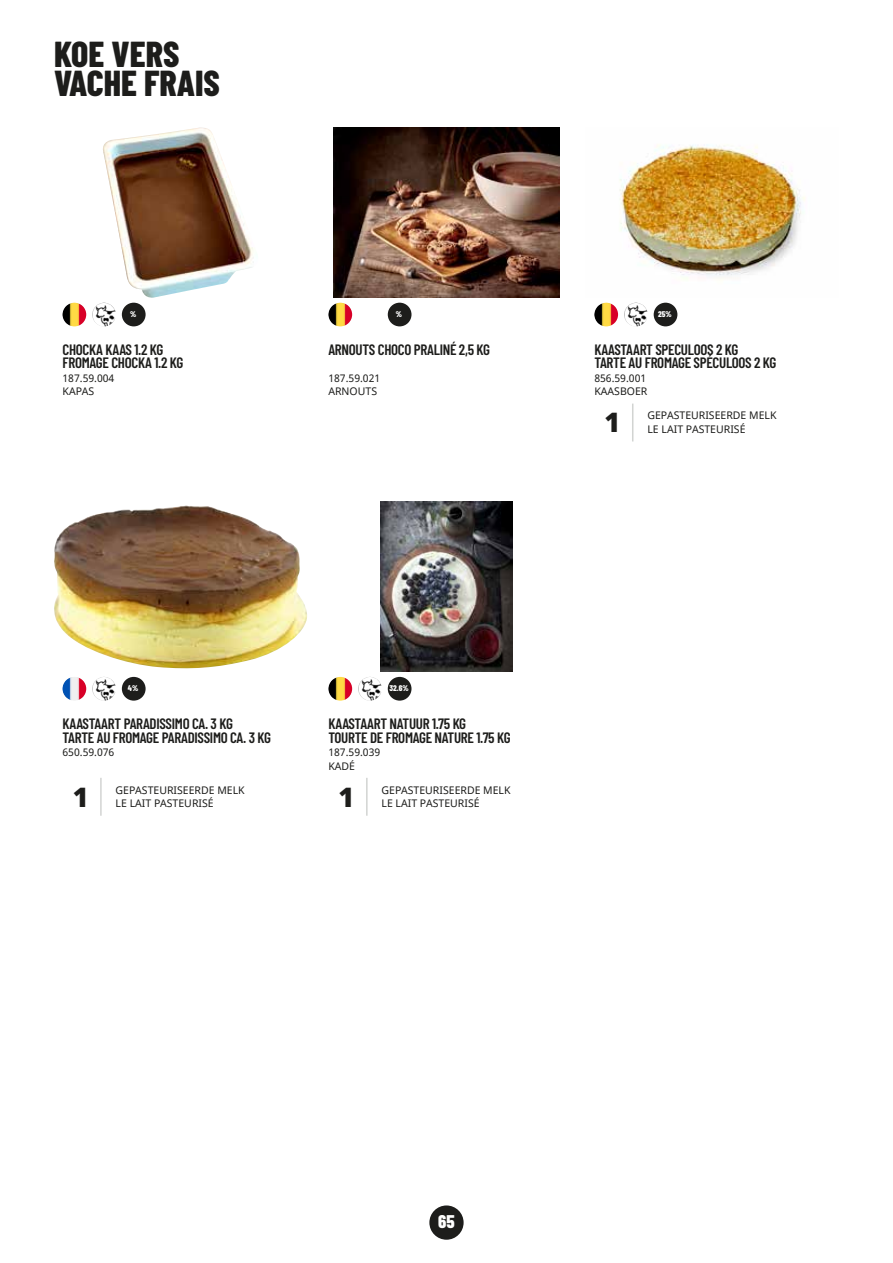
<style>
.page{position:relative;width:893px;height:1263px;background:#fff}
.page>*{position:absolute;margin:0;border:0;box-sizing:border-box;transform-origin:0 0}
.t1{font:800 36px/28.8px "Barlow Condensed";color:#1d1d1b}
.t2{font:900 27px "Noto Sans";color:#1d1d1b}
.t3{font:800 18.3px "Barlow Condensed";color:#fff}
.t4{font:600 15px/13.5px "Barlow Condensed";letter-spacing:-.02em;color:#1d1d1b}
.t5{font:10.5px/13.5px "Noto Sans";color:#1d1d1b}
.t6{font:800 8.25px "Barlow Condensed";color:#fff}
.t7{font:900 8.25px "Barlow Condensed";color:#fff}
.s1{font-weight:900}
</style>
<div class="page">
<div style="left:429px;top:1205px;width:35px;height:35px;background:#1d1d1b;border-radius:50%"></div>
<img style="left:103px;top:128px;width:151px;height:170px">
<img style="left:63px;top:303px;width:23px;height:23px;border-radius:12px">
<img style="left:92px;top:303px;width:24px;height:23px;border-radius:12px">
<div style="left:122px;top:303px;width:24px;height:23px;background:#1d1d1b;border-radius:50%"></div>
<img style="left:333px;top:128px;width:227px;height:170px">
<img style="left:328px;top:303px;width:24px;height:23px;border-radius:12px">
<div style="left:388px;top:303px;width:23px;height:23px;background:#1d1d1b;border-radius:50%"></div>
<hr style="left:632px;top:404px;width:1px;height:37px;background:#d2d4d2">
<img style="left:620px;top:144px;width:185px;height:136px">
<img style="left:594px;top:303px;width:24px;height:23px;border-radius:12px">
<img style="left:624px;top:303px;width:24px;height:23px;border-radius:12px">
<div style="left:654px;top:303px;width:23px;height:23px;background:#1d1d1b;border-radius:50%"></div>
<hr style="left:100px;top:778px;width:2px;height:38px;background:#d2d4d2">
<img style="left:54px;top:505px;width:253px;height:164px">
<img style="left:63px;top:677px;width:23px;height:24px;border-radius:12px">
<img style="left:92px;top:677px;width:24px;height:24px;border-radius:12px">
<div style="left:122px;top:677px;width:24px;height:24px;background:#1d1d1b;border-radius:50%"></div>
<hr style="left:366px;top:778px;width:2px;height:38px;background:#d2d4d2">
<img style="left:380px;top:502px;width:133px;height:170px">
<img style="left:328px;top:677px;width:24px;height:24px;border-radius:12px">
<img style="left:358px;top:677px;width:24px;height:24px;border-radius:12px">
<div style="left:388px;top:677px;width:23px;height:24px;background:#1d1d1b;border-radius:50%"></div>
<h1 class="t1" style="left:54px;top:38px;width:167px">KOE VERS<br>VACHE FRAIS</h1>
<p class="t7" style="left:130px;top:308px;width:8px">%</p>
<p class="t4" style="left:63px;top:342px;width:122px">CHOCKA KAAS 1.2 KG<br>FROMAGE CHOCKA 1.2 KG</p>
<p class="t5" style="left:63px;top:372px;width:53px">187.59.004<br>KAPAS</p>
<p class="t7" style="left:396px;top:308px;width:8px">%</p>
<p class="t4" style="left:328px;top:342px;width:163px">ARNOUTS CHOCO PRALINÉ 2,5 KG</p>
<p class="t5" style="left:328px;top:372px;width:53px">187.59.021<br>ARNOUTS</p>
<p class="t6" style="left:658px;top:308px;width:15px">25<span class="s1">%</span></p>
<p class="t4" style="left:594px;top:342px;width:184px">KAASTAART SPECULOOS 2 KG<br>TARTE AU FROMAGE SPÉCULOOS 2 KG</p>
<p class="t5" style="left:594px;top:372px;width:55px">856.59.001<br>KAASBOER</p>
<p class="t5" style="left:647px;top:409px;width:131px">GEPASTEURISEERDE MELK</p>
<h2 class="t2" style="left:604px;top:402px;width:17px">1</h2>
<p class="t5" style="left:647px;top:423px;width:100px">LE LAIT PASTEURISÉ</p>
<p class="t6" style="left:128px;top:682px;width:12px">4<span class="s1">%</span></p>
<p class="t6" style="left:389px;top:682px;width:21px">32.6<span class="s1">%</span></p>
<p class="t4" style="left:63px;top:716px;width:210px">KAASTAART PARADISSIMO CA. 3 KG<br>TARTE AU FROMAGE PARADISSIMO CA. 3 KG</p>
<p class="t5" style="left:63px;top:746px;width:53px">650.59.076</p>
<p class="t5" style="left:116px;top:783px;width:131px">GEPASTEURISEERDE MELK</p>
<h2 class="t2" style="left:73px;top:776px;width:17px">1</h2>
<p class="t5" style="left:116px;top:797px;width:100px">LE LAIT PASTEURISÉ</p>
<p class="t4" style="left:328px;top:716px;width:184px">KAASTAART NATUUR 1.75 KG<br>TOURTE DE FROMAGE NATURE 1.75 KG</p>
<p class="t5" style="left:328px;top:746px;width:53px">187.59.039<br>KADÉ</p>
<p class="t5" style="left:382px;top:783px;width:131px">GEPASTEURISEERDE MELK</p>
<h2 class="t2" style="left:339px;top:776px;width:17px">1</h2>
<p class="t5" style="left:382px;top:797px;width:100px">LE LAIT PASTEURISÉ</p>
<p class="t3" style="left:438px;top:1208px;width:18px">65</p>
</div>
